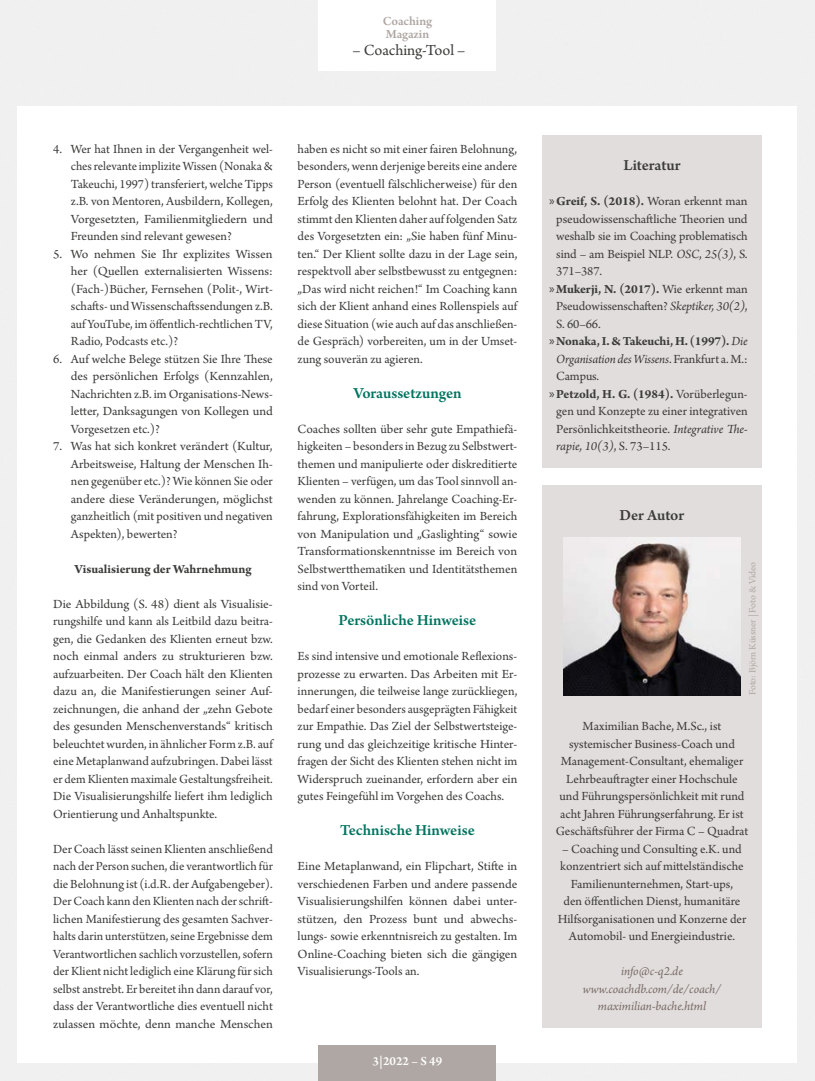
<style>
.page{position:relative;width:815px;height:1081px;background:#fff}
.page>*{position:absolute;margin:0;border:0;box-sizing:border-box;transform-origin:0 0}
.t1{font:600 16.25px "Arno Pro";letter-spacing:-.005em;color:#00745f}
.t2{font:600 16.25px "Arno Pro";letter-spacing:-.005em;color:#3c3c3b}
.t3{font:16.25px "Arno Pro";letter-spacing:-.005em;color:#3c3c3b}
.t4{font:13.12px/17.5px "Arno Pro";letter-spacing:-.005em;color:#3c3c3b;text-align:justify}
.t5{font:700 13.12px "Arno Pro";letter-spacing:-.01em;color:#3c3c3b}
.t6{font:italic 13.12px/17.5px "Arno Pro";letter-spacing:-.005em;color:#786b67;text-align:center}
.t7{font:italic 13.12px "Arno Pro";letter-spacing:-.01em;color:#3c3c3b}
.t8{font:600 13.12px/13.1px "Arno Pro";letter-spacing:-.005em;color:#afa7a3}
.t9{font:600 13.12px "Arno Pro";color:#fff}
.t10{font:10px "Arno Pro";letter-spacing:-.005em;color:#afa7a3}
.s1{font-family:"Myriad Pro";font-weight:400}
.s2{font-weight:400}
.s3{font-style:italic}
.s4{font-weight:400;font-style:italic}
.s5{font-style:normal}
</style>
<div class="page">
<div style="left:542px;top:485px;width:220px;height:543px;background:#e1dddc"></div>
<div style="left:542px;top:135px;width:220px;height:333px;background:#e1dddc"></div>
<img style="left:563px;top:538px;width:178px;height:157px">
<div style="left:319px;top:1045px;width:177px;height:36px;background:#afa7a3"></div>
<p class="t8" style="left:383px;top:15px;width:51px">Coaching<br>Magazin</p>
<p class="t3" style="left:353px;top:41px;width:114px">– Coaching-Tool –</p>
<p class="t4" style="left:71px;top:141px;width:203px;text-indent:-18px">4. Wer hat Ihnen in der Vergangenheit wel&shy;ches relevante implizite Wissen (Nonaka &amp; Takeuchi, 1997) transferiert, welche Tipps z.B. von Mentoren, Ausbildern, Kollegen, Vorgesetzten, Familienmitgliedern und Freunden sind relevant gewesen?</p>
<p class="t4" style="left:71px;top:246px;width:203px;text-indent:-18px">5. Wo nehmen Sie Ihr explizites Wissen her (Quellen externalisierten Wissens: (Fach-)Bücher, Fernsehen (Polit-, Wirt&shy;schafts- und Wissenschaftssendungen z.B. auf YouTube, im öffentlich-rechtlichen TV, Radio, Podcasts etc.)?</p>
<p class="t4" style="left:71px;top:351px;width:203px;text-indent:-18px">6. Auf welche Belege stützen Sie Ihre These des persönlichen Erfolgs (Kennzahlen, Nachrichten z.B. im Organisations-News&shy;letter, Danksagungen von Kollegen und Vorgesetzen etc.)?</p>
<p class="t4" style="left:71px;top:438px;width:203px;text-indent:-18px">7. Was hat sich konkret verändert (Kultur, Arbeitsweise, Haltung der Menschen Ih&shy;nen gegenüber etc.)? Wie können Sie oder andere diese Veränderungen, möglichst ganzheitlich (mit positiven und negativen Aspekten), bewerten?</p>
<p class="t5" style="left:74px;top:561px;width:179px">Visualisierung der Wahrnehmung</p>
<p class="t4" style="left:53px;top:596px;width:221px">Die Abbildung (S. 48) dient als Visualisie&shy;rungshilfe und kann als Leitbild dazu beitra&shy;gen, die Gedanken des Klienten erneut bzw. noch einmal anders zu strukturieren bzw. aufzuarbeiten. Der Coach hält den Klienten dazu an, die Manifestierungen seiner Auf&shy;zeichnungen, die anhand der „zehn Gebote des gesunden Menschenverstands“ kritisch beleuchtet wurden, in ähnlicher Form z.B. auf eine Metaplanwand aufzubringen. Dabei lässt er dem Klienten maximale Gestaltungsfreiheit.<br>Die Visualisierungshilfe liefert ihm lediglich Orientierung und Anhaltspunkte.</p>
<p class="t4" style="left:53px;top:841px;width:221px">Der Coach lässt seinen Klienten anschließend nach der Person suchen, die verantwortlich für die Belohnung ist (i.d.R. der Aufgabengeber).<br>Der Coach kann den Klienten nach der schrift&shy;lichen Manifestierung des gesamten Sachver&shy;halts darin unterstützen, seine Ergebnisse dem Verantwortlichen sachlich vorzustellen, sofern der Klient nicht lediglich eine Klärung für sich selbst anstrebt. Er bereitet ihn dann darauf vor, dass der Verantwortliche dies eventuell nicht zulassen möchte, denn manche Menschen</p>
<p class="t4" style="left:298px;top:141px;width:221px">haben es nicht so mit einer fairen Belohnung, besonders, wenn derjenige bereits eine andere Person (eventuell fälschlicherweise) für den Erfolg des Klienten belohnt hat. Der Coach stimmt den Klienten daher auf folgenden Satz des Vorgesetzten ein: „Sie haben fünf Minu&shy;ten.“ Der Klient sollte dazu in der Lage sein, respektvoll aber selbstbewusst zu entgegnen: „Das wird nicht reichen!“ Im Coaching kann sich der Klient anhand eines Rollenspiels auf diese Situation (wie auch auf das anschließen&shy;de Gespräch) vorbereiten, um in der Umset&shy;zung souverän zu agieren.</p>
<p class="t1" style="left:353px;top:383px;width:110px">Voraussetzungen</p>
<p class="t4" style="left:298px;top:421px;width:221px">Coaches sollten über sehr gute Empathiefä&shy;higkeiten – besonders in Bezug zu Selbstwert&shy;themen und manipulierte oder diskreditierte Klienten – verfügen, um das Tool sinnvoll an&shy;wenden zu können. Jahrelange Coaching-Er&shy;fahrung, Explorationsfähigkeiten im Bereich von Manipulation und „Gaslighting“ sowie Transformationskenntnisse im Bereich von Selbstwertthematiken und Identitätsthemen sind von Vorteil.</p>
<p class="t1" style="left:339px;top:611px;width:139px">Persönliche Hinweise</p>
<p class="t4" style="left:298px;top:648px;width:221px">Es sind intensive und emotionale Reflexions&shy;prozesse zu erwarten. Das Arbeiten mit Er&shy;innerungen, die teilweise lange zurückliegen, bedarf einer besonders ausgeprägten Fähigkeit zur Empathie. Das Ziel der Selbstwertsteige&shy;rung und das gleichzeitige kritische Hinter&shy;fragen der Sicht des Klienten stehen nicht im Widerspruch zueinander, erfordern aber ein gutes Feingefühl im Vorgehen des Coachs.</p>
<p class="t1" style="left:340px;top:821px;width:136px">Technische Hinweise</p>
<p class="t4" style="left:298px;top:858px;width:221px">Eine Metaplanwand, ein Flipchart, Stifte in verschiedenen Farben und andere passende Visualisierungshilfen können dabei unter&shy;stützen, den Prozess bunt und abwechs&shy;lungs- sowie erkenntnisreich zu gestalten. Im Online-Coaching bieten sich die gängigen Visualisierungs-Tools an.</p>
<p class="t9" style="left:373px;top:1053px;width:71px">3|2022 – S 49</p>
<p class="t2" style="left:623px;top:156px;width:59px">Literatur</p>
<p class="t5" style="left:549px;top:194px;width:200px"><span class="s1">»</span>Greif, S. (2018). <span class="s2">Woran erkennt man</span></p>
<p class="t4" style="left:556px;top:211px;width:193px">pseudowissenschaftliche Theorien und</p>
<p class="t4" style="left:556px;top:228px;width:193px">weshalb sie im Coaching problematisch</p>
<p class="t4" style="left:556px;top:246px;width:193px">sind – am Beispiel NLP. <span class="s3">OSC</span>, <span class="s3">25(3)</span>, S.</p>
<p class="t4" style="left:556px;top:263px;width:47px">371–387.</p>
<p class="t5" style="left:549px;top:281px;width:200px"><span class="s1">»</span>Mukerji, N. (2017). <span class="s2">Wie erkennt man</span></p>
<p class="t4" style="left:556px;top:298px;width:193px">Pseudowissenschaften? <span class="s3">Skeptiker, 30(2)</span>,</p>
<p class="t4" style="left:556px;top:316px;width:46px">S. 60–66.</p>
<p class="t5" style="left:549px;top:334px;width:200px"><span class="s1">»</span>Nonaka, I. &amp; Takeuchi, H. (1997). <span class="s4">Die</span></p>
<p class="t7" style="left:556px;top:351px;width:193px">Organisation des Wissens<span class="s5">. Frankfurt a. M.:</span></p>
<p class="t4" style="left:556px;top:368px;width:44px">Campus.</p>
<p class="t5" style="left:549px;top:386px;width:200px"><span class="s1">»</span>Petzold, H. G. (1984). <span class="s2">Vorüberlegun-</span></p>
<p class="t4" style="left:556px;top:403px;width:193px">gen und Konzepte zu einer integrativen</p>
<p class="t4" style="left:556px;top:421px;width:193px">Persönlichkeitstheorie. <span class="s3">Integrative The-</span></p>
<p class="t7" style="left:556px;top:439px;width:116px">rapie, 10(3)<span class="s5">, S. 73–115.</span></p>
<p class="t2" style="left:620px;top:506px;width:66px">Der Autor</p>
<p class="t10" style="left:747px;top:695px;width:135px;rotate:-90deg">Foto: Björn Küssner | Foto &amp; Video</p>
<p class="t4" style="left:556px;top:718px;width:194px;text-align:center">Maximilian Bache, M.Sc., ist systemischer Business-Coach und Management-Consultant, ehemaliger Lehrbeauftragter einer Hochschule und Führungspersönlichkeit mit rund acht Jahren Führungserfahrung. Er ist Geschäftsführer der Firma C – Quadrat</p>
<p class="t4" style="left:558px;top:841px;width:190px;text-align:center">– Coaching und Consulting e.K. und konzentriert sich auf mittelständische Familienunternehmen, Start-ups,<br>den öffentlichen Dienst, humanitäre Hilfsorganisationen und Konzerne der Automobil- und Energieindustrie.</p>
<p class="t6" style="left:583px;top:963px;width:140px">info@c-q2.de www.coachdb.com/de/coach/ maximilian-bache.html</p>
</div>
